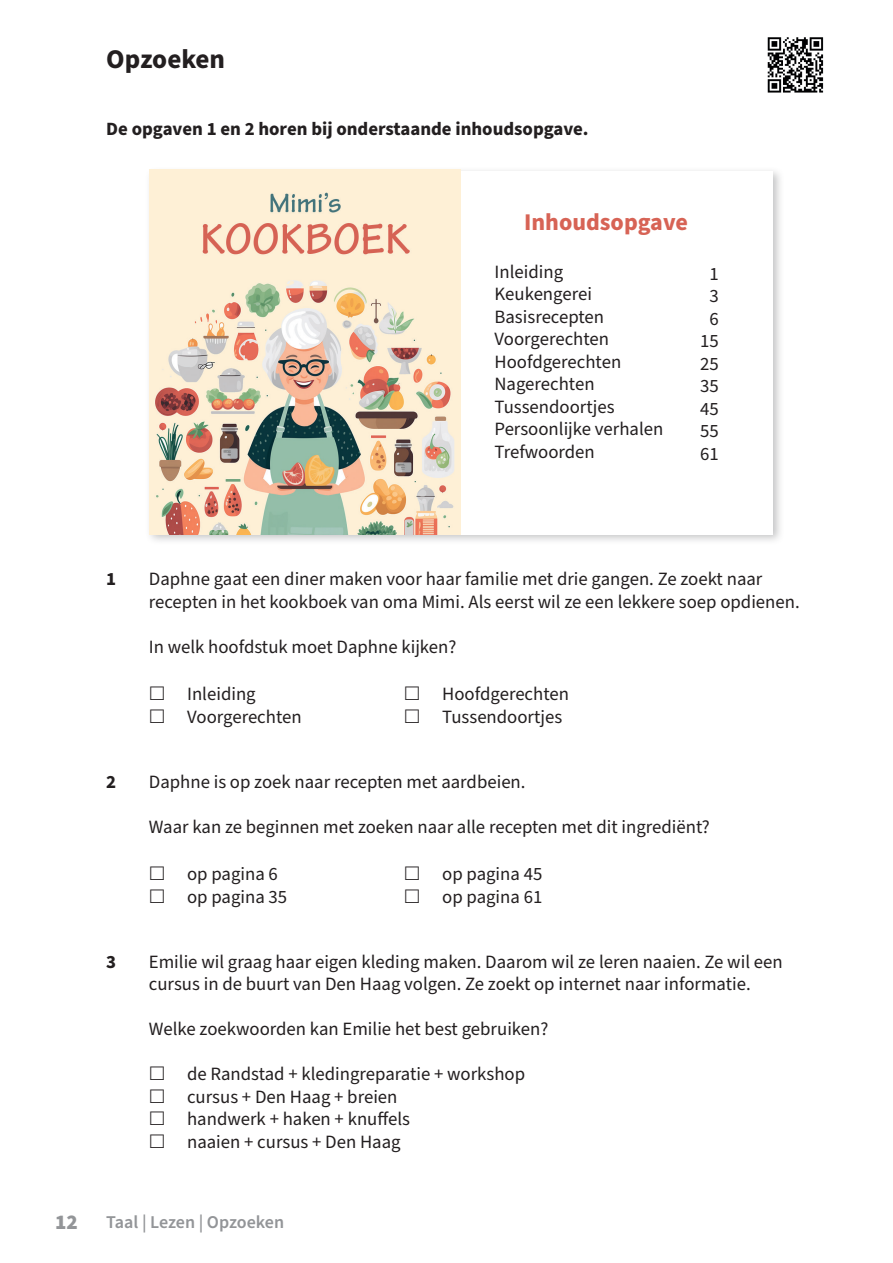
<style>
.page{position:relative;width:893px;height:1263px;background:#fff}
.page>*{position:absolute;margin:0;border:0;box-sizing:border-box;transform-origin:0 0}
.t1{font:700 27px "Source Sans Pro";color:#231f20}
.t2{font:700 24px "Source Sans Pro";color:#d76355}
.t3{font:900 21px "Source Sans Pro";color:#939598}
.t4{font:18.75px/22.5px "Source Sans Pro";color:#231f20}
.t5{font:700 18.75px "Source Sans Pro";color:#231f20}
.t6{font:600 18px "Source Sans Pro";color:#939598}
</style>
<div class="page">
<div style="left:145px;top:166px;width:639px;height:379px;background:#6c6d70;opacity:.4"></div>
<div style="left:151px;top:171px;width:622px;height:363px;background:#fff"></div>
<img style="left:767px;top:37px;width:57px;height:56px">
<img style="left:150px;top:170px;width:310px;height:364px">
<h1 class="t1" style="left:106px;top:40px;width:120px">Opzoeken</h1>
<p class="t5" style="left:106px;top:116px;width:484px">De opgaven 1 en 2 horen bij onderstaande inhoudsopgave.</p>
<p class="t2" style="left:524px;top:205px;width:165px">Inhoudsopgave</p>
<p class="t4" style="left:494px;top:261px;width:170px">Inleiding<br>Keukengerei<br>Basisrecepten<br>Voorgerechten<br>Hoofdgerechten<br>Nagerechten<br>Tussendoortjes<br>Persoonlijke verhalen<br>Trefwoorden</p>
<p class="t4" style="left:700px;top:263px;width:20px;text-align:center">1<br>3<br>6<br>15<br>25<br>35<br>45<br>55<br>61</p>
<p class="t5" style="left:106px;top:566px;width:11px">1</p>
<p class="t4" style="left:149px;top:568px;width:652px">Daphne gaat een diner maken voor haar familie met drie gangen. Ze zoekt naar recepten in het kookboek van oma Mimi. Als eerst wil ze een lekkere soep opdienen.</p>
<p class="t4" style="left:149px;top:636px;width:309px">In welk hoofdstuk moet Daphne kijken?</p>
<p class="t4" style="left:187px;top:683px;width:116px">Inleiding<br>Voorgerechten</p>
<p class="t4" style="left:442px;top:683px;width:128px">Hoofdgerechten<br>Tussendoortjes</p>
<p class="t5" style="left:106px;top:769px;width:11px">2</p>
<p class="t4" style="left:149px;top:771px;width:378px">Daphne is op zoek naar recepten met aardbeien.</p>
<p class="t4" style="left:149px;top:816px;width:563px">Waar kan ze beginnen met zoeken naar alle recepten met dit ingrediënt?</p>
<p class="t4" style="left:187px;top:863px;width:102px">op pagina 6 op pagina 35</p>
<p class="t4" style="left:442px;top:863px;width:102px">op pagina 45 op pagina 61</p>
<p class="t5" style="left:106px;top:949px;width:11px">3</p>
<p class="t4" style="left:149px;top:951px;width:635px">Emilie wil graag haar eigen kleding maken. Daarom wil ze leren naaien. Ze wil een cursus in de buurt van Den Haag volgen. Ze zoekt op internet naar informatie.</p>
<p class="t4" style="left:149px;top:1018px;width:401px">Welke zoekwoorden kan Emilie het best gebruiken?</p>
<p class="t4" style="left:187px;top:1063px;width:340px">de Randstad + kledingreparatie + workshop cursus + Den Haag + breien<br>handwerk + haken + knuffels<br>naaien + cursus + Den Haag</p>
<p class="t3" style="left:55px;top:1208px;width:24px">12</p>
<p class="t6" style="left:106px;top:1210px;width:179px">Taal | Lezen | Opzoeken</p>
</div>
